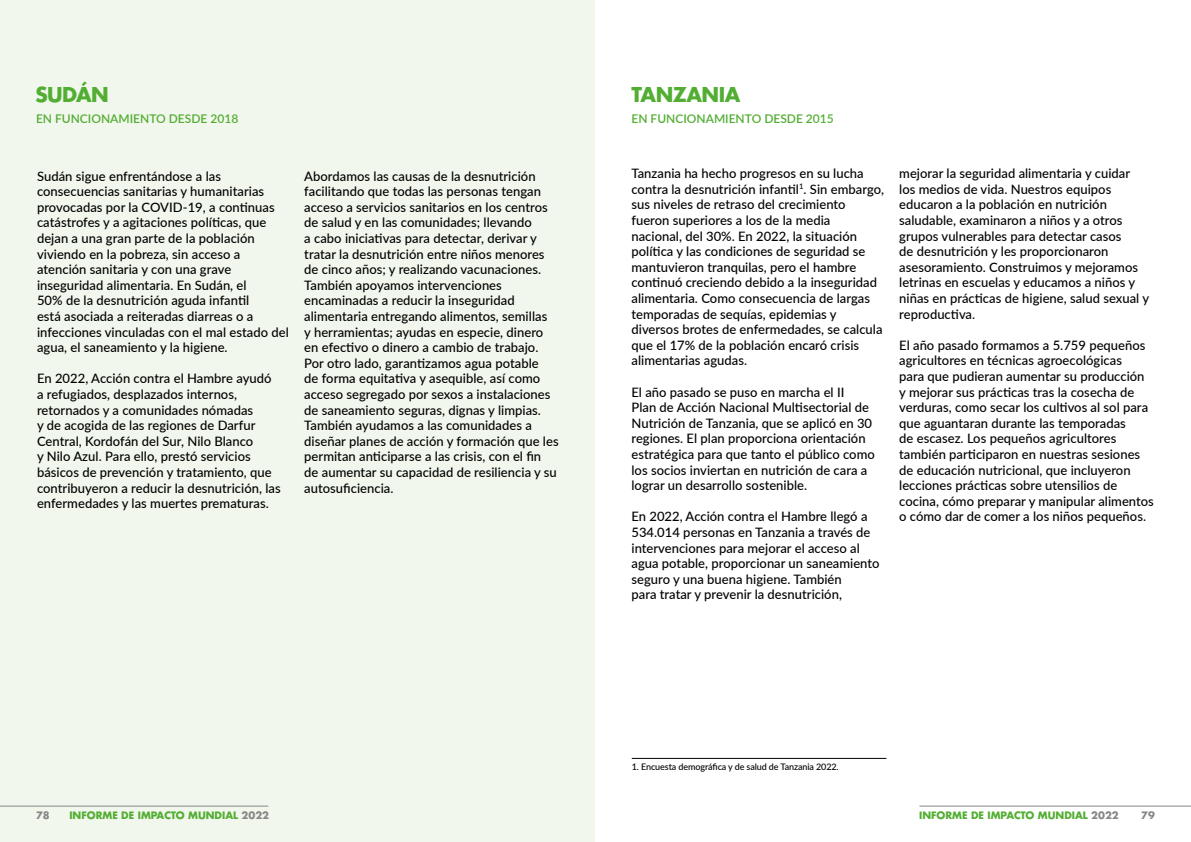
<style>
.page{position:relative;width:1191px;height:842px;background:#fff}
.page>*{position:absolute;margin:0;border:0;box-sizing:border-box;transform-origin:0 0}
.t1{font:700 20px "Futura LT Pro";letter-spacing:-.025em;color:#52ae32}
.t2{font:500 13px/15.6px "Lato";color:#000}
.t3{font:600 12px "Lato";color:#52ae32}
.t4{font:700 10px "Futura LT Pro";color:#52ae32}
.t5{font:700 10px "Futura LT Pro";color:#878787}
.t6{font:500 9px "Lato";letter-spacing:-.01em;color:#000}
.s1{color:#878787}
</style>
<div class="page">
<div style="left:0;top:0;width:595px;height:842px;background:#f2f7ed"></div>
<hr style="left:0;top:806px;width:268px;height:1px;background:#878787">
<hr style="left:919px;top:806px;width:272px;height:1px;background:#878787">
<hr style="left:632px;top:758px;width:254px;height:1px;background:#000">
<h1 class="t1" style="left:35px;top:79px;width:75px">SUDÁN</h1>
<h1 class="t1" style="left:631px;top:79px;width:110px">TANZANIA</h1>
<p class="t3" style="left:36px;top:110px;width:204px">EN FUNCIONAMIENTO DESDE 2018</p>
<p class="t3" style="left:631px;top:110px;width:204px">EN FUNCIONAMIENTO DESDE 2015</p>
<p class="t2" style="left:37px;top:167px;width:253px">Sudán sigue enfrentándose a las consecuencias sanitarias y humanitarias provocadas por la COVID-19, a continuas catástrofes y a agitaciones políticas, que dejan a una gran parte de la población viviendo en la pobreza, sin acceso a atención sanitaria y con una grave inseguridad alimentaria. En Sudán, el<br>50% de la desnutrición aguda infantil<br>está asociada a reiteradas diarreas o a infecciones vinculadas con el mal estado del agua, el saneamiento y la higiene.</p>
<p class="t2" style="left:37px;top:370px;width:245px">En 2022, Acción contra el Hambre ayudó a refugiados, desplazados internos, retornados y a comunidades nómadas<br>y de acogida de las regiones de Darfur Central, Kordofán del Sur, Nilo Blanco<br>y Nilo Azul. Para ello, prestó servicios básicos de prevención y tratamiento, que contribuyeron a reducir la desnutrición, las enfermedades y las muertes prematuras.</p>
<p class="t2" style="left:304px;top:167px;width:256px">Abordamos las causas de la desnutrición facilitando que todas las personas tengan acceso a servicios sanitarios en los centros de salud y en las comunidades; llevando<br>a cabo iniciativas para detectar, derivar y tratar la desnutrición entre niños menores de cinco años; y realizando vacunaciones.<br>También apoyamos intervenciones encaminadas a reducir la inseguridad alimentaria entregando alimentos, semillas<br>y herramientas; ayudas en especie, dinero en efectivo o dinero a cambio de trabajo.<br>Por otro lado, garantizamos agua potable<br>de forma equitativa y asequible, así como acceso segregado por sexos a instalaciones de saneamiento seguras, dignas y limpias.<br>También ayudamos a las comunidades a diseñar planes de acción y formación que les permitan anticiparse a las crisis, con el fin de aumentar su capacidad de resiliencia y su autosuficiencia.</p>
<p class="t2" style="left:631px;top:165px;width:254px">Tanzania ha hecho progresos en su lucha contra la desnutrición infantil<sup>1</sup>. Sin embargo, sus niveles de retraso del crecimiento fueron superiores a los de la media nacional, del 30%. En 2022, la situación política y las condiciones de seguridad se mantuvieron tranquilas, pero el hambre continuó creciendo debido a la inseguridad alimentaria. Como consecuencia de largas temporadas de sequías, epidemias y diversos brotes de enfermedades, se calcula que el 17% de la población encaró crisis alimentarias agudas.</p>
<p class="t2" style="left:631px;top:383px;width:245px">El año pasado se puso en marcha el II<br>Plan de Acción Nacional Multisectorial de Nutrición de Tanzania, que se aplicó en 30 regiones. El plan proporciona orientación estratégica para que tanto el público como los socios inviertan en nutrición de cara a lograr un desarrollo sostenible.</p>
<p class="t2" style="left:631px;top:508px;width:249px">En 2022, Acción contra el Hambre llegó a 534.014 personas en Tanzania a través de intervenciones para mejorar el acceso al agua potable, proporcionar un saneamiento seguro y una buena higiene. También<br>para tratar y prevenir la desnutrición,</p>
<p class="t2" style="left:899px;top:165px;width:251px">mejorar la seguridad alimentaria y cuidar los medios de vida. Nuestros equipos educaron a la población en nutrición saludable, examinaron a niños y a otros grupos vulnerables para detectar casos<br>de desnutrición y les proporcionaron asesoramiento. Construimos y mejoramos letrinas en escuelas y educamos a niños y niñas en prácticas de higiene, salud sexual y reproductiva.</p>
<p class="t2" style="left:899px;top:337px;width:256px">El año pasado formamos a 5.759 pequeños agricultores en técnicas agroecológicas<br>para que pudieran aumentar su producción y mejorar sus prácticas tras la cosecha de verduras, como secar los cultivos al sol para que aguantaran durante las temporadas<br>de escasez. Los pequeños agricultores también participaron en nuestras sesiones de educación nutricional, que incluyeron lecciones prácticas sobre utensilios de cocina, cómo preparar y manipular alimentos o cómo dar de comer a los niños pequeños.</p>
<p class="t6" style="left:632px;top:760px;width:208px">1. Encuesta demográfica y de salud de Tanzania 2022.</p>
<p class="t5" style="left:36px;top:808px;width:15px">78</p>
<p class="t4" style="left:69px;top:808px;width:201px">INFORME DE IMPACTO MUNDIAL <span class="s1">2022</span></p>
<p class="t4" style="left:919px;top:808px;width:201px">INFORME DE IMPACTO MUNDIAL <span class="s1">2022</span></p>
<p class="t5" style="left:1141px;top:808px;width:15px">79</p>
</div>
